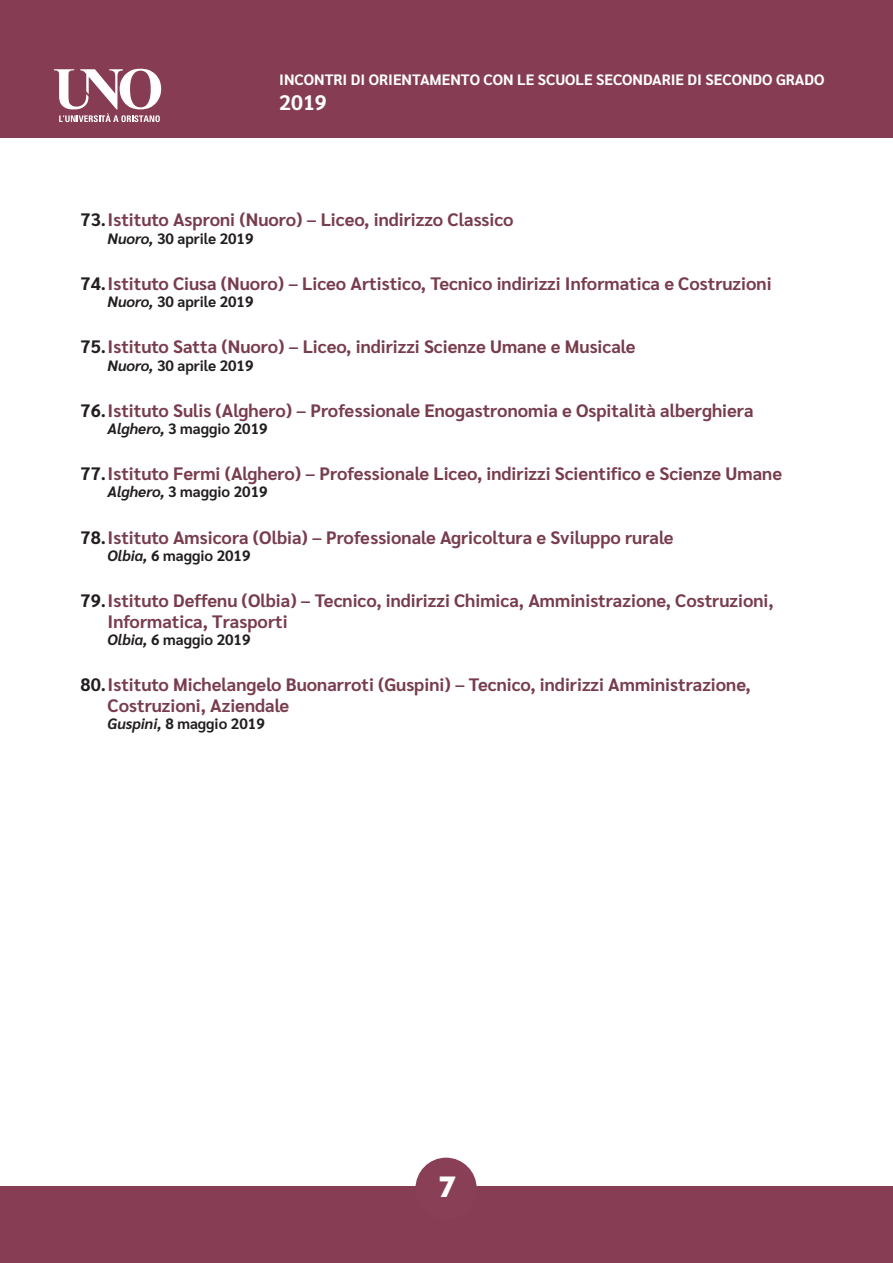
<style>
.page{position:relative;width:893px;height:1263px;background:#fff}
.page>*{position:absolute;margin:0;border:0;box-sizing:border-box;transform-origin:0 0}
.t1{font:700 28.5px "Futura";color:#fff}
.t2{font:700 21px "Sarabun";color:#fff}
.t3{font:700 18px/20.7px "Sarabun";color:#783d4c}
.t4{font:700 15px "Sarabun";color:#231f20}
.t5{font:700 15px "Sarabun";color:#fff}
.s1{color:#231f20}
.s2{font-style:italic}
</style>
<div class="page">
<div style="left:0;top:0;width:893px;height:137px;background:#863d53"></div>
<div style="left:0;top:1186px;width:893px;height:77px;background:#873e54"></div>
<div style="left:415px;top:1157px;width:62px;height:62px;background:#893f55;border-radius:50%"></div>
<svg style="left:54px;top:69px;width:107px;height:53px"></svg>
<p class="t5" style="left:279px;top:71px;width:547px">INCONTRI DI ORIENTAMENTO CON LE SCUOLE SECONDARIE DI SECONDO GRADO</p>
<p class="t2" style="left:279px;top:91px;width:49px">2019</p>
<p class="t3" style="left:81px;top:210px;width:435px"><span class="s1">73.</span>Istituto Asproni (Nuoro) – Liceo, indirizzo Classico</p>
<p class="t4" style="left:108px;top:230px;width:147px"><span class="s2">Nuoro,</span> 30 aprile 2019</p>
<p class="t3" style="left:81px;top:273px;width:692px"><span class="s1">74.</span>Istituto Ciusa (Nuoro) – Liceo Artistico, Tecnico indirizzi Informatica e Costruzioni</p>
<p class="t4" style="left:108px;top:293px;width:147px"><span class="s2">Nuoro,</span> 30 aprile 2019</p>
<p class="t3" style="left:81px;top:337px;width:556px"><span class="s1">75.</span>Istituto Satta (Nuoro) – Liceo, indirizzi Scienze Umane e Musicale</p>
<p class="t4" style="left:108px;top:357px;width:147px"><span class="s2">Nuoro,</span> 30 aprile 2019</p>
<p class="t3" style="left:81px;top:400px;width:674px"><span class="s1">76.</span>Istituto Sulis (Alghero) – Professionale Enogastronomia e Ospitalità alberghiera</p>
<p class="t4" style="left:108px;top:420px;width:162px"><span class="s2">Alghero,</span> 3 maggio 2019</p>
<p class="t3" style="left:81px;top:464px;width:703px"><span class="s1">77.</span>Istituto Fermi (Alghero) – Professionale Liceo, indirizzi Scientifico e Scienze Umane</p>
<p class="t4" style="left:108px;top:483px;width:162px"><span class="s2">Alghero,</span> 3 maggio 2019</p>
<p class="t3" style="left:81px;top:527px;width:595px"><span class="s1">78.</span>Istituto Amsicora (Olbia) – Professionale Agricoltura e Sviluppo rurale</p>
<p class="t4" style="left:108px;top:547px;width:144px"><span class="s2">Olbia,</span> 6 maggio 2019</p>
<p class="t3" style="left:108px;top:591px;width:668px;text-indent:-27px"><span class="s1">79.</span>Istituto Deffenu (Olbia) – Tecnico, indirizzi Chimica, Amministrazione, Costruzioni,<br>Informatica, Trasporti</p>
<p class="t4" style="left:108px;top:631px;width:144px"><span class="s2">Olbia,</span> 6 maggio 2019</p>
<p class="t3" style="left:108px;top:675px;width:645px;text-indent:-27px"><span class="s1">80.</span>Istituto Michelangelo Buonarroti (Guspini) – Tecnico, indirizzi Amministrazione,<br>Costruzioni, Aziendale</p>
<p class="t4" style="left:108px;top:715px;width:159px"><span class="s2">Guspini,</span> 8 maggio 2019</p>
<h1 class="t1" style="left:438px;top:1166px;width:19px">7</h1>
</div>
